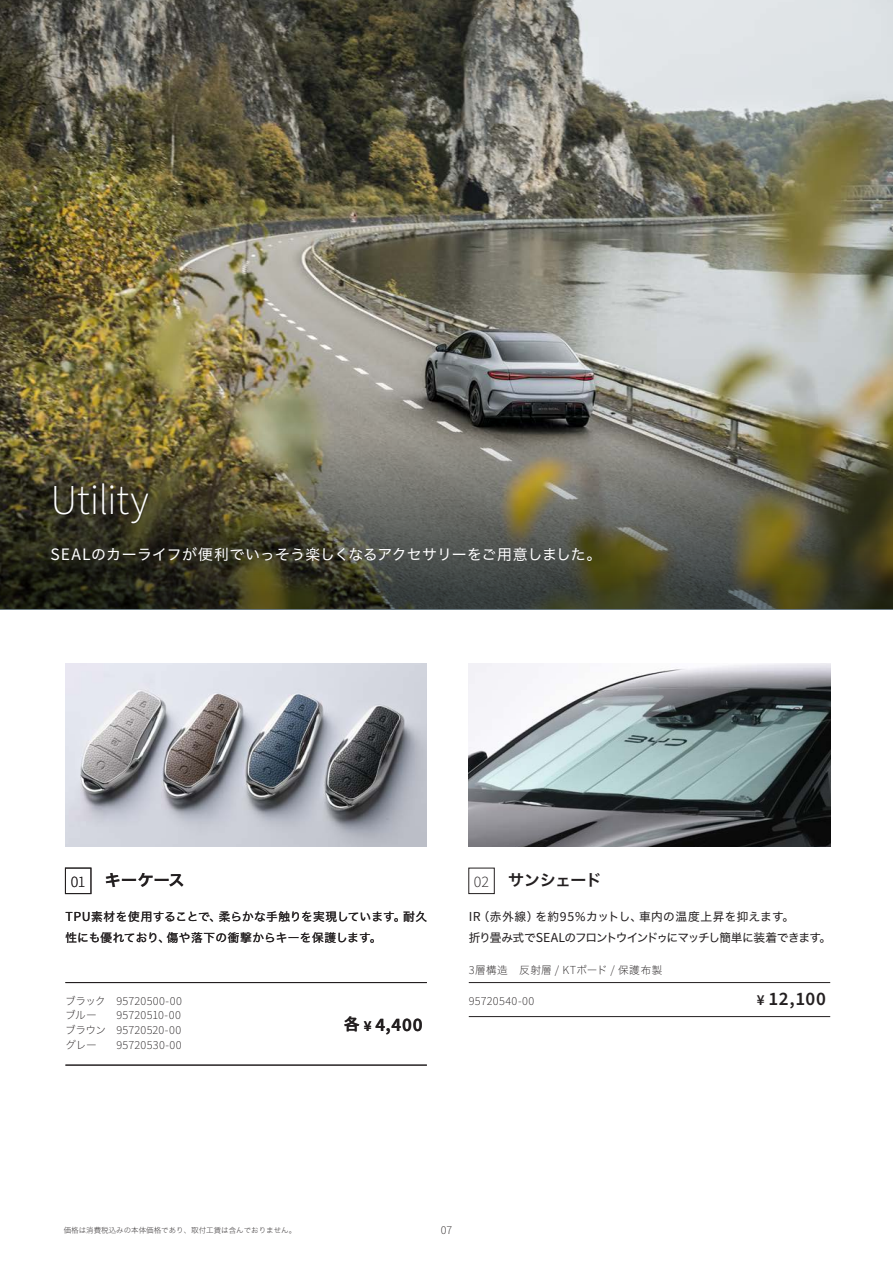
<style>
.page{position:relative;width:893px;height:1263px;background:#fff}
.page>*{position:absolute;margin:0;border:0;box-sizing:border-box;transform-origin:0 0}
.t1{font:300 42.45px "Source Sans Pro";letter-spacing:-.015em;color:#fff}
.t2{font:600 19.2px "Source Sans Pro";letter-spacing:.045em;color:#231f20}
.t3{font:15.9px "Hiragino Sans W6";letter-spacing:-.015em;color:#231f20}
.t4{font:14.85px "Hiragino Sans W4";letter-spacing:.005em;color:#fff}
.t5{font:300 12.15px/14.9px "Source Sans Pro";letter-spacing:.02em;color:#231f20;text-align:right}
.t6{font:300 12px "Source Sans Pro";color:#231f20}
.t7{font:11.7px/21.3px "Hiragino Sans W4";letter-spacing:-.04em;color:#231f20}
.t8{font:11.7px/21.3px "Hiragino Sans W4";letter-spacing:.005em;color:#231f20}
.t9{font:10.65px "Hiragino Sans W1";letter-spacing:.05em;color:#231f20}
.t10{font:10.65px "Hiragino Sans W1";letter-spacing:.03em;color:#231f20}
.t11{font:7.5px "Hira Kaku Std W1";color:#231f20}
.s1{font-family:"Source Sans Pro";font-size:17.55px}
.s2{font-family:"Source Sans Pro";font-weight:300}
.s3{font-family:"Source Sans Pro";font-size:13.8px}
.s4{font-family:"Hiragino Sans W1";font-weight:400;font-size:10.65px}
.s5{font-family:"Hiragino Sans W6";font-weight:400;font-size:15.9px}
.s6{font-size:15.3px}
.s7{font-family:"Source Sans Pro";font-weight:300;font-size:12.15px}
</style>
<div class="page">
<img style="left:0;top:0;width:893px;height:424px">
<img style="left:0;top:424px;width:893px;height:185px">
<img style="left:49px;top:545px;width:555px;height:23px">
<img style="left:49px;top:477px;width:101px;height:55px">
<img style="left:65px;top:664px;width:362px;height:183px">
<img style="left:469px;top:664px;width:361px;height:183px">
<hr style="left:469px;top:982px;width:361px;height:1px;background:#231f20">
<hr style="left:469px;top:1016px;width:361px;height:1px;background:#231f20">
<div style="left:65px;top:868px;width:26px;height:26px;border:1px solid #231f20"></div>
<hr style="left:65px;top:982px;width:362px;height:1px;background:#231f20">
<hr style="left:65px;top:1065px;width:362px;height:1px;background:#231f20">
<h1 class="t1" style="left:51px;top:471px;width:100px">Utility</h1>
<p class="t4" style="left:51px;top:541px;width:552px"><span class="s1">SEAL</span>のカーライフが便利でいっそう楽しくなるアクセサリーをご用意しました。</p>
<h3 class="t3" style="left:71px;top:865px;width:115px"><span class="s2">01</span> キーケース</h3>
<p class="t8" style="left:65px;top:905px;width:363px"><span class="s3">TPU</span>素材を使用することで、柔らかな手触りを実現しています。耐久性にも優れており、傷や落下の衝撃からキーを保護します。</p>
<p class="t5" style="left:65px;top:993px;width:118px"><span class="s4">ブラック</span> 95720500-00</p>
<p class="t10" style="left:65px;top:1006px;width:33px">ブルー</p>
<p class="t5" style="left:65px;top:1008px;width:117px">95720510-00<br><span class="s4">ブラウン</span> 95720520-00</p>
<p class="t10" style="left:65px;top:1036px;width:33px">グレー</p>
<p class="t5" style="left:116px;top:1038px;width:67px">95720530-00</p>
<h2 class="t2" style="left:344px;top:1011px;width:80px"><span class="s5">各</span> <span class="s6">¥</span> 4,400</h2>
<h3 class="t3" style="left:474px;top:865px;width:129px"><span class="s2">02</span> サンシェード</h3>
<p class="t7" style="left:469px;top:905px;width:364px"><span class="s3">IR</span>（赤外線）を約<span class="s3">95</span>％カットし、車内の温度上昇を抑えます。<br>折り畳み式で<span class="s3">SEAL</span>のフロントウインドゥにマッチし簡単に装着できます。</p>
<p class="t9" style="left:469px;top:961px;width:195px"><span class="s7">3</span>層構造　反射層 <span class="s7">/ KT</span>ボード <span class="s7">/</span> 保護布製</p>
<p class="t5" style="left:469px;top:993px;width:67px">95720540-00</p>
<h2 class="t2" style="left:757px;top:986px;width:71px"><span class="s6">¥</span> 12,100</h2>
<p class="t11" style="left:64px;top:1224px;width:234px">価格は消費税込みの本体価格であり、取付工賃は含んでおりません。</p>
<p class="t6" style="left:441px;top:1222px;width:13px">07</p>
</div>
